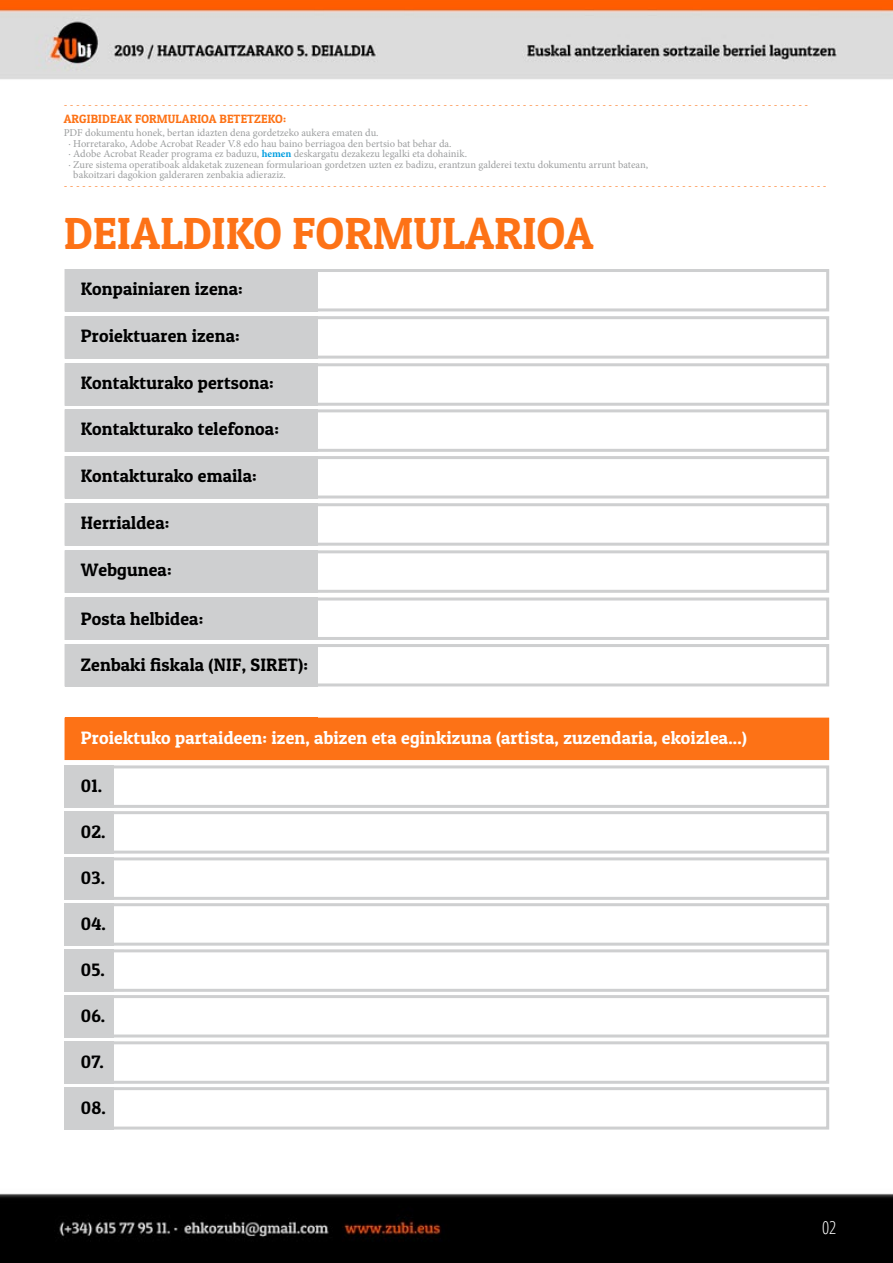
<style>
.page{position:relative;width:893px;height:1263px;background:#fff}
.page>*{position:absolute;margin:0;border:0;box-sizing:border-box;transform-origin:0 0}
.t1{font:45px "Patua One";color:#fd7216}
.t2{font:18px "Patua One";letter-spacing:.01em;color:#000}
.t3{font:18px "Patua One";letter-spacing:.01em;color:#fff}
.t4{font:300 condensed 18px "Open Sans";color:#fff}
.t5{font:12px "Patua One";letter-spacing:.01em;color:#fd7216}
.t6{font:10.5px "Minion Pro";color:#9c9e9f}
.t7{font:10.5px "Minion Pro";color:#fd7216}
.s1{font-weight:700;color:#009ee0}
</style>
<div class="page">
<img style="left:0;top:0;width:893px;height:1263px">
<div style="left:65px;top:269px;width:252px;height:42px;background:#cecfd0"></div>
<div style="left:65px;top:456px;width:252px;height:42px;background:#cecfd0"></div>
<div style="left:65px;top:363px;width:252px;height:43px;background:#cecfd0"></div>
<div style="left:65px;top:550px;width:252px;height:43px;background:#cecfd0"></div>
<div style="left:65px;top:316px;width:252px;height:43px;background:#cecfd0"></div>
<div style="left:65px;top:503px;width:252px;height:43px;background:#cecfd0"></div>
<div style="left:65px;top:409px;width:252px;height:43px;background:#cecfd0"></div>
<div style="left:65px;top:597px;width:252px;height:43px;background:#cecfd0"></div>
<div style="left:65px;top:644px;width:252px;height:42px;background:#cecfd0"></div>
<div style="left:65px;top:765px;width:49px;height:43px;background:#cecfd0"></div>
<div style="left:65px;top:949px;width:49px;height:43px;background:#cecfd0"></div>
<div style="left:65px;top:811px;width:49px;height:43px;background:#cecfd0"></div>
<div style="left:65px;top:995px;width:49px;height:42px;background:#cecfd0"></div>
<div style="left:65px;top:857px;width:49px;height:43px;background:#cecfd0"></div>
<div style="left:65px;top:1041px;width:49px;height:43px;background:#cecfd0"></div>
<div style="left:65px;top:903px;width:49px;height:43px;background:#cecfd0"></div>
<div style="left:65px;top:1087px;width:49px;height:42px;background:#cecfd0"></div>
<div style="left:65px;top:269px;width:764px;height:42px;border:3px solid #cecfd0"></div>
<div style="left:65px;top:456px;width:764px;height:42px;border:3px solid #cecfd0"></div>
<div style="left:65px;top:363px;width:764px;height:43px;border:3px solid #cecfd0"></div>
<div style="left:65px;top:550px;width:764px;height:43px;border:3px solid #cecfd0"></div>
<div style="left:65px;top:316px;width:764px;height:43px;border:3px solid #cecfd0"></div>
<div style="left:65px;top:503px;width:764px;height:43px;border:3px solid #cecfd0"></div>
<div style="left:65px;top:409px;width:764px;height:43px;border:3px solid #cecfd0"></div>
<div style="left:65px;top:597px;width:764px;height:43px;border:3px solid #cecfd0"></div>
<div style="left:65px;top:644px;width:764px;height:42px;border:3px solid #cecfd0"></div>
<div style="left:65px;top:765px;width:764px;height:43px;border:3px solid #cecfd0"></div>
<div style="left:65px;top:949px;width:764px;height:43px;border:3px solid #cecfd0"></div>
<div style="left:65px;top:811px;width:764px;height:43px;border:3px solid #cecfd0"></div>
<div style="left:65px;top:995px;width:764px;height:42px;border:3px solid #cecfd0"></div>
<div style="left:65px;top:857px;width:764px;height:43px;border:3px solid #cecfd0"></div>
<div style="left:65px;top:1041px;width:764px;height:43px;border:3px solid #cecfd0"></div>
<div style="left:65px;top:903px;width:764px;height:43px;border:3px solid #cecfd0"></div>
<div style="left:65px;top:1087px;width:764px;height:42px;border:3px solid #cecfd0"></div>
<div style="left:65px;top:718px;width:764px;height:42px;background:#fd7216"></div>
<p class="t7" style="left:64px;top:97px;width:746px">- - - - - - - - - - - - - - - - - - - - - - - - - - - - - - - - - - - - - - - - - - - - - - - - - - - - - - - - - - - - - - - - - - - - - - - - - - - - - - - - - - - - - - - - - - - - - - - - - - - - - - - - - - - - - - - - - - - - - - - - - -</p>
<p class="t5" style="left:64px;top:111px;width:224px">ARGIBIDEAK FORMULARIOA BETETZEKO:</p>
<p class="t6" style="left:64px;top:126px;width:316px">PDF dokumentu honek, bertan idazten dena gordetzeko aukera ematen du.</p>
<p class="t6" style="left:69px;top:136px;width:385px">· Horretarako, Adobe Acrobat Reader V.8 edo hau baino berriagoa den bertsio bat behar da.</p>
<p class="t6" style="left:69px;top:147px;width:400px">· Adobe Acrobat Reader programa ez baduzu, <span class="s1">hemen</span> deskargatu dezakezu legalki eta dohainik.</p>
<p class="t6" style="left:69px;top:157px;width:581px">· Zure sistema operatiboak aldaketak zuzenean formularioan gordetzen uzten ez badizu, erantzun galderei textu dokumentu arrunt batean,</p>
<p class="t6" style="left:73px;top:168px;width:214px">bakoitzari dagokion galderaren zenbakia adieraziz.</p>
<p class="t7" style="left:64px;top:178px;width:764px">- - - - - - - - - - - - - - - - - - - - - - - - - - - - - - - - - - - - - - - - - - - - - - - - - - - - - - - - - - - - - - - - - - - - - - - - - - - - - - - - - - - - - - - - - - - - - - - - - - - - - - - - - - - - - - - - - - - - - - - - - - - - -</p>
<h1 class="t1" style="left:64px;top:205px;width:531px">DEIALDIKO FORMULARIOA</h1>
<h2 class="t2" style="left:81px;top:277px;width:163px">Konpainiaren izena:</h2>
<h2 class="t2" style="left:81px;top:324px;width:160px">Proiektuaren izena:</h2>
<h2 class="t2" style="left:81px;top:371px;width:195px">Kontakturako pertsona:</h2>
<h2 class="t2" style="left:81px;top:417px;width:200px">Kontakturako telefonoa:</h2>
<h2 class="t2" style="left:81px;top:464px;width:177px">Kontakturako emaila:</h2>
<h2 class="t2" style="left:81px;top:511px;width:90px">Herrialdea:</h2>
<h2 class="t2" style="left:81px;top:558px;width:92px">Webgunea:</h2>
<h2 class="t2" style="left:81px;top:608px;width:124px">Posta helbidea:</h2>
<h2 class="t2" style="left:81px;top:653px;width:229px">Zenbaki fiskala (NIF, SIRET):</h2>
<h2 class="t3" style="left:81px;top:727px;width:668px">Proiektuko partaideen: izen, abizen eta eginkizuna (artista, zuzendaria, ekoizlea...)</h2>
<h2 class="t2" style="left:81px;top:774px;width:23px">01.</h2>
<h2 class="t2" style="left:81px;top:820px;width:26px">02.</h2>
<h2 class="t2" style="left:81px;top:866px;width:26px">03.</h2>
<h2 class="t2" style="left:81px;top:912px;width:27px">04.</h2>
<h2 class="t2" style="left:81px;top:958px;width:26px">05.</h2>
<h2 class="t2" style="left:81px;top:1004px;width:26px">06.</h2>
<h2 class="t2" style="left:81px;top:1050px;width:25px">07.</h2>
<h2 class="t2" style="left:81px;top:1096px;width:27px">08.</h2>
<h2 class="t4" style="left:822px;top:1215px;width:16px">02</h2>
</div>
